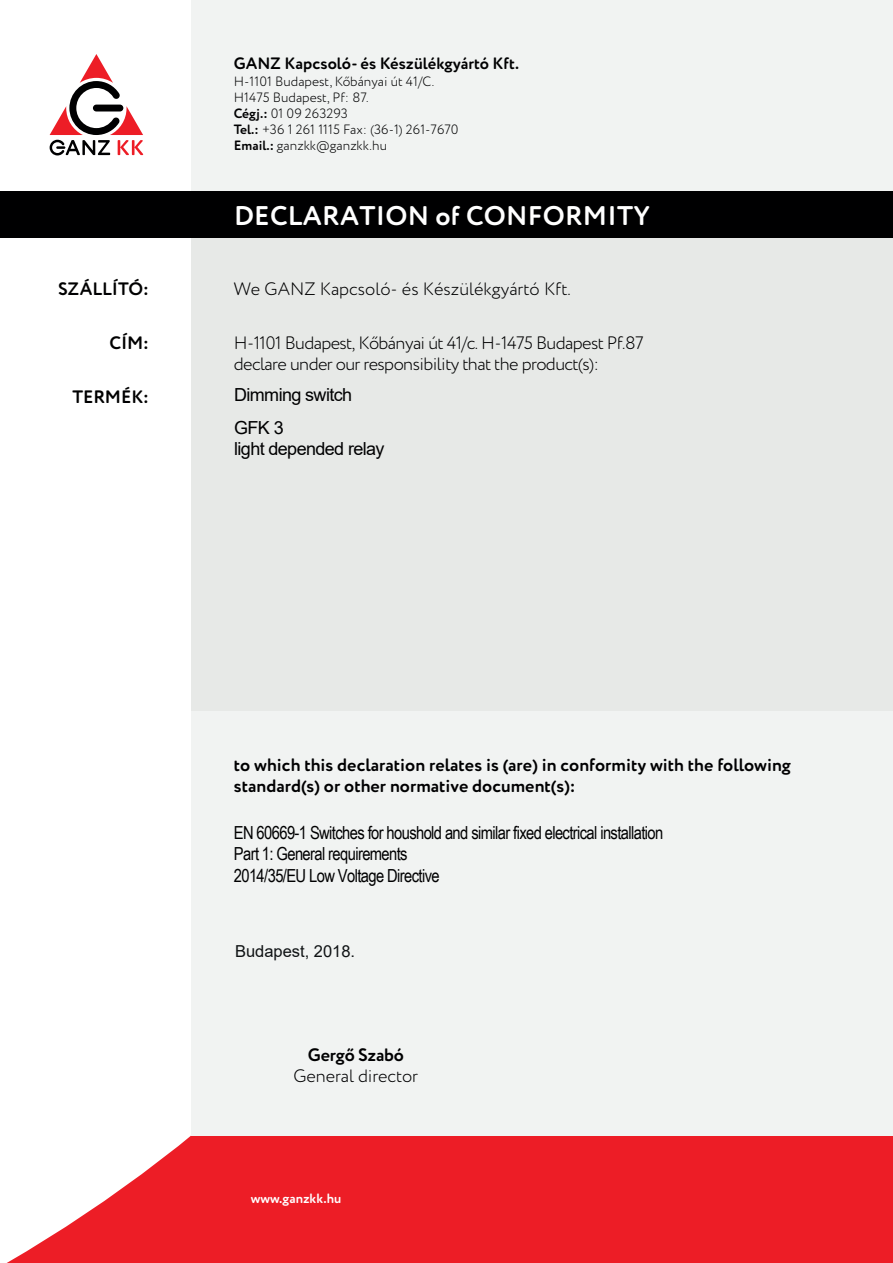
<style>
.page{position:relative;width:893px;height:1263px;background:#fff}
.page>*{position:absolute;margin:0;border:0;box-sizing:border-box;transform-origin:0 0}
.t1{font:27px "Circe Rounded Regular 4";letter-spacing:.01em;color:#fff}
.t2{font:18px/21.6px "Circe Rounded Regular 4";color:#000001}
.t3{font:18px/21.6px "Arial Narrow";letter-spacing:-.035em;color:#000001}
.t4{font:18px/21.6px "Circe Rounded Regular 5";letter-spacing:-.035em;color:#000001}
.t5{font:18px "Circe Rounded Regular 5";color:#000001}
.t6{font:18px/32.4px "Arial";letter-spacing:-.035em;color:#000001}
.t7{font:18px "Circe Rounded Regular 5";letter-spacing:-.005em;color:#000001}
.t8{font:16.5px "Circe Rounded Regular 4";color:#000001}
.t9{font:16.5px "Arial";color:#101315}
.t10{font:13.5px/16.2px "Circe Rounded Regular 5";color:#000001}
.t11{font:13.5px "Circe Rounded Regular 4";color:#fff}
.s1{font-family:"Circe Rounded Regular 4"}
</style>
<div class="page">
<svg style="left:50px;top:54px;width:93px;height:101px"></svg>
<div style="left:7px;top:1135px;width:886px;height:128px;background:#ed1d26"></div>
<div style="left:191px;top:238px;width:702px;height:473px;background:#e7e9e7"></div>
<div style="left:191px;top:711px;width:702px;height:424px;background:#f1f3f2"></div>
<div style="left:191px;top:0;width:702px;height:191px;background:#f1f3f2"></div>
<div style="left:0;top:191px;width:893px;height:47px;background:#000001"></div>
<p class="t8" style="left:234px;top:54px;width:287px">GANZ Kapcsoló- és Készülékgyártó Kft.</p>
<p class="t10" style="left:234px;top:73px;width:226px">H-1101 Budapest, Kőbányai út 41/C.<br>H1475 Budapest, Pf: 87.<br><span class="s1">Cégj.:</span> 01 09 263293<br><span class="s1">Tel.:</span> +36 1 261 1115 Fax: (36-1) 261-7670<br><span class="s1">Email.:</span> ganzkk@ganzkk.hu</p>
<h1 class="t1" style="left:234px;top:200px;width:418px">DECLARATION of CONFORMITY</h1>
<p class="t2" style="left:58px;top:278px;width:92px">SZÁLLÍTÓ:</p>
<p class="t5" style="left:234px;top:278px;width:338px">We GANZ Kapcsoló- és Készülékgyártó Kft.</p>
<p class="t2" style="left:110px;top:332px;width:41px">CÍM:</p>
<p class="t4" style="left:234px;top:332px;width:411px">H-1101 Budapest, Kőbányai út 41/c. H-1475 Budapest Pf.87 declare under our responsibility that the product(s):</p>
<p class="t2" style="left:72px;top:386px;width:78px">TERMÉK:</p>
<p class="t6" style="left:234px;top:378px;width:119px">Dimming switch<br>GFK 3</p>
<p class="t6" style="left:234px;top:432px;width:152px">light depended relay</p>
<p class="t2" style="left:234px;top:754px;width:559px">to which this declaration relates is (are) in conformity with the following standard(s) or other normative document(s):</p>
<p class="t3" style="left:234px;top:821px;width:431px">EN 60669-1 Switches for houshold and similar fixed electrical installation<br>Part 1: General requirements<br>2014/35/EU Low Voltage Directive</p>
<p class="t9" style="left:235px;top:940px;width:122px">Budapest, 2018.</p>
<p class="t2" style="left:308px;top:1044px;width:98px">Gergő Szabó</p>
<p class="t7" style="left:293px;top:1065px;width:126px">General director</p>
<p class="t11" style="left:251px;top:1190px;width:92px">www.ganzkk.hu</p>
</div>
